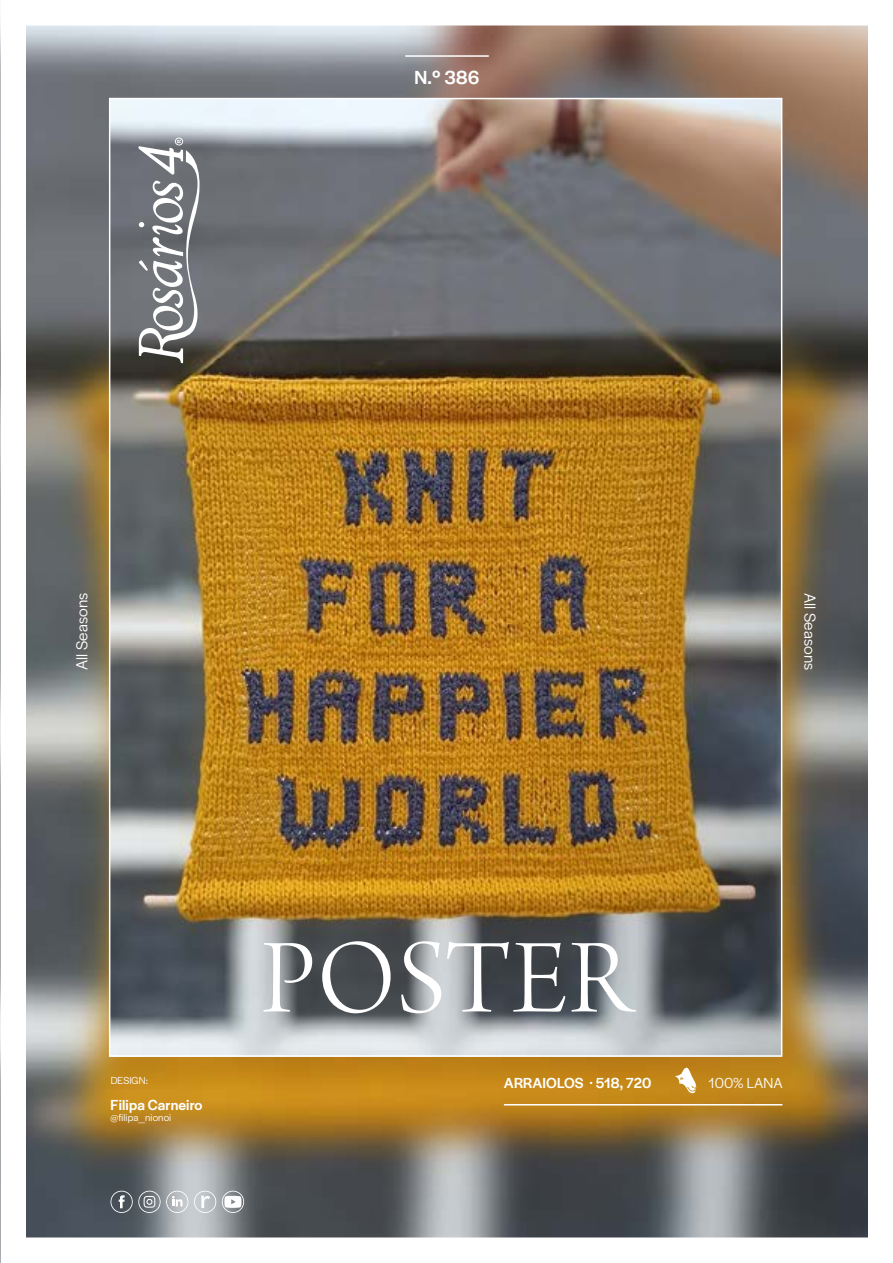
<style>
.page{position:relative;width:893px;height:1263px;background:#fff}
.page>*{position:absolute;margin:0;border:0;box-sizing:border-box;transform-origin:0 0}
.t1{font:111px "Arno Pro Light Display";letter-spacing:.01em;color:#fff}
.t2{font:500 19.5px "Halyard Display";color:#fff}
.t3{font:16.5px "Halyard Display";letter-spacing:.01em;color:#fff}
.t4{font:500 15px "Halyard Display";letter-spacing:.01em;color:#fff}
.t5{font:15px "Halyard Display";letter-spacing:.01em;color:#fff}
.t6{font:10.5px "Halyard Display";letter-spacing:.01em;color:#fff}
</style>
<div class="page">
<img style="left:27px;top:27px;width:839px;height:1209px">
<img style="left:112px;top:101px;width:667px;height:953px">
<svg style="left:675px;top:1067px;width:21px;height:26px"></svg>
<svg style="left:138px;top:138px;width:65px;height:225px"></svg>
<hr style="left:405px;top:55px;width:84px;height:2px;background:#fff">
<svg style="left:222px;top:1191px;width:22px;height:22px"></svg>
<svg style="left:194px;top:1191px;width:22px;height:22px"></svg>
<svg style="left:111px;top:1191px;width:77px;height:22px;background:#8f959a"></svg>
<hr style="left:504px;top:1104px;width:278px;height:1px;background:#fff">
<h2 class="t2" style="left:415px;top:64px;width:66px">N.º 386</h2>
<p class="t3" style="left:70px;top:670px;width:79px;rotate:-90deg">All Seasons</p>
<p class="t3" style="left:822px;top:593px;width:79px;rotate:90deg">All Seasons</p>
<p class="t6" style="left:111px;top:1073px;width:39px">DESIGN:</p>
<p class="t4" style="left:111px;top:1094px;width:93px">Filipa Carneiro</p>
<p class="t6" style="left:111px;top:1110px;width:62px">@filipa_nionoi</p>
<h1 class="t1" style="left:261px;top:918px;width:372px">POSTER</h1>
<p class="t4" style="left:504px;top:1072px;width:149px">ARRAIOLOS · 518, 720</p>
<p class="t5" style="left:708px;top:1072px;width:76px">100% LANA</p>
</div>
